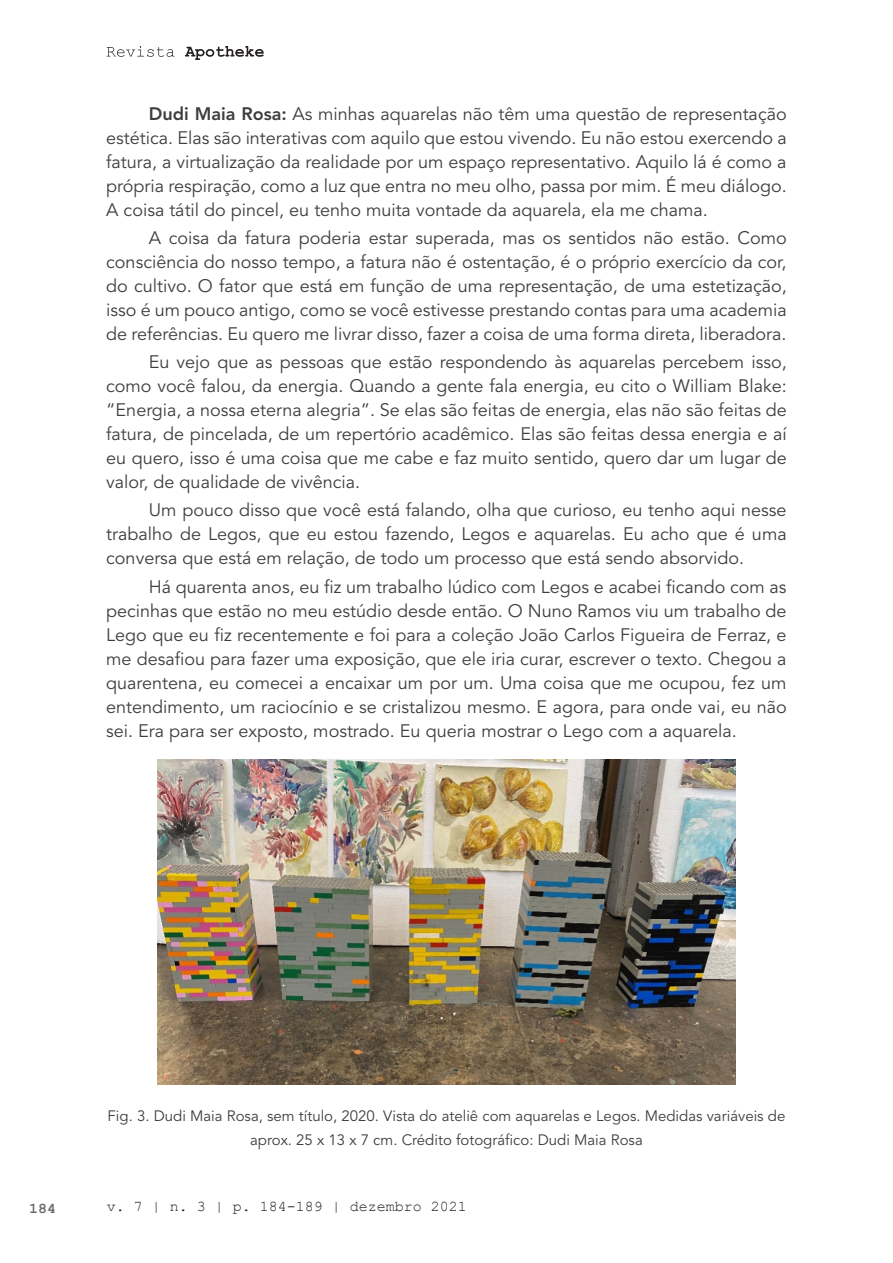
<style>
.page{position:relative;width:893px;height:1263px;background:#fff}
.page>*{position:absolute;margin:0;border:0;box-sizing:border-box;transform-origin:0 0}
.Corpo_Texto{font:18px/24px "Avenir LT Std";color:#3e3e3f;text-align:justify}
.Legenda_Foto{font:15px/24px "Avenir LT Std";color:#3e3e3f;text-align:center}
.t1{font:15px "Courier New";color:#231f20}
.t2{font:700 15px "Courier New";color:#6b6b6e}
.s1{font-weight:800}
</style>
<div class="page">
<svg style="left:107px;top:46px;width:67px;height:11px"></svg>
<svg style="left:185px;top:46px;width:79px;height:14px"></svg>
<img style="left:157px;top:760px;width:579px;height:325px">
<p class="Corpo_Texto" style="left:106px;top:102px;width:682px;text-indent:43px"><span class="s1">Dudi Maia Rosa:</span> As minhas aquarelas não têm uma questão de representação estética. Elas são interativas com aquilo que estou vivendo. Eu não estou exercendo a fatura, a virtualização da realidade por um espaço representativo. Aquilo lá é como a própria respiração, como a luz que entra no meu olho, passa por mim. É meu diálogo.<br>A coisa tátil do pincel, eu tenho muita vontade da aquarela, ela me chama.</p>
<p class="Corpo_Texto" style="left:106px;top:226px;width:682px;text-indent:43px">A coisa da fatura poderia estar superada, mas os sentidos não estão. Como consciência do nosso tempo, a fatura não é ostentação, é o próprio exercício da cor, do cultivo. O fator que está em função de uma representação, de uma estetização, isso é um pouco antigo, como se você estivesse prestando contas para uma academia de referências. Eu quero me livrar disso, fazer a coisa de uma forma direta, liberadora.</p>
<p class="Corpo_Texto" style="left:106px;top:350px;width:682px;text-indent:43px">Eu vejo que as pessoas que estão respondendo às aquarelas percebem isso, como você falou, da energia. Quando a gente fala energia, eu cito o William Blake: “Energia, a nossa eterna alegria”. Se elas são feitas de energia, elas não são feitas de fatura, de pincelada, de um repertório acadêmico. Elas são feitas dessa energia e aí eu quero, isso é uma coisa que me cabe e faz muito sentido, quero dar um lugar de valor, de qualidade de vivência.</p>
<p class="Corpo_Texto" style="left:106px;top:499px;width:682px;text-indent:43px">Um pouco disso que você está falando, olha que curioso, eu tenho aqui nesse trabalho de Legos, que eu estou fazendo, Legos e aquarelas. Eu acho que é uma conversa que está em relação, de todo um processo que está sendo absorvido.</p>
<p class="Corpo_Texto" style="left:106px;top:575px;width:682px;text-indent:43px">Há quarenta anos, eu fiz um trabalho lúdico com Legos e acabei ficando com as pecinhas que estão no meu estúdio desde então. O Nuno Ramos viu um trabalho de Lego que eu fiz recentemente e foi para a coleção João Carlos Figueira de Ferraz, e me desafiou para fazer uma exposição, que ele iria curar, escrever o texto. Chegou a quarentena, eu comecei a encaixar um por um. Uma coisa que me ocupou, fez um entendimento, um raciocínio e se cristalizou mesmo. E agora, para onde vai, eu não sei. Era para ser exposto, mostrado. Eu queria mostrar o Lego com a aquarela.</p>
<p class="Legenda_Foto" style="left:108px;top:1104px;width:679px">Fig. 3. Dudi Maia Rosa, sem título, 2020. Vista do ateliê com aquarelas e Legos. Medidas variáveis de aprox. 25 x 13 x 7 cm. Crédito fotográfico: Dudi Maia Rosa</p>
<p class="t2" style="left:29px;top:1199px;width:29px">184</p>
<p class="t1" style="left:107px;top:1197px;width:362px">v. 7 | n. 3 | p. 184-189 | dezembro 2021</p>
</div>
